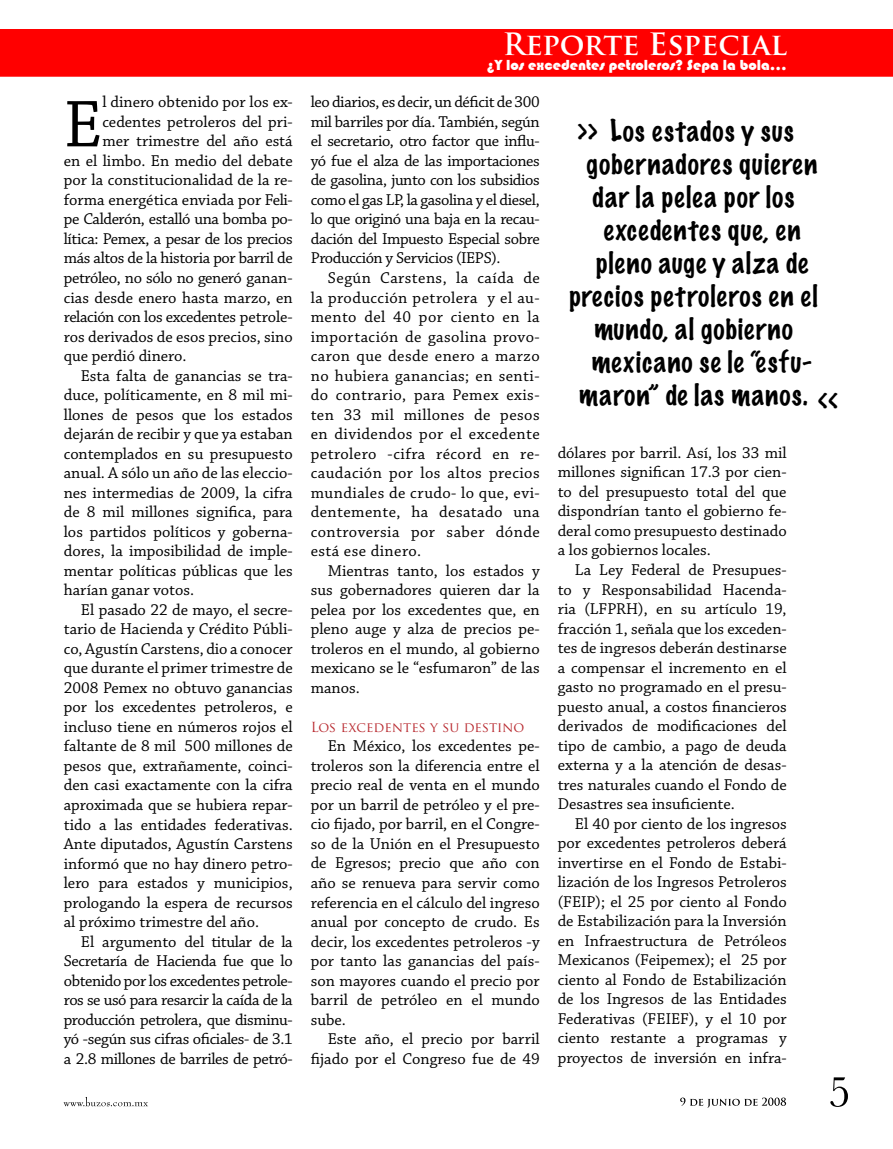
<style>
.page{position:relative;width:893px;height:1149px;background:#fff}
.page>*{position:absolute;margin:0;border:0;box-sizing:border-box;transform-origin:0 0}
.t1{font:69.6px "Chaparral Pro";color:#000}
.t2{font:700 30px "Trajan Pro";color:#fff}
.t3{font:100 27px "Marker Felt";letter-spacing:.04em;color:#000}
.t4{font:16.5px/19.5px "Chaparral Pro";color:#000;text-align:justify}
.t5{font:16.5px "Chaparral Pro";letter-spacing:-.025em;color:#000}
.t6{font:15px "Bauhaus 93";color:#fff}
.t7{font:13.5px "Trajan Pro";color:#b8292f}
</style>
<div class="page">
<div style="left:0;top:29px;width:893px;height:48px;background:#f00"></div>
<svg style="left:830px;top:1077px;width:18px;height:29px"></svg>
<svg style="left:680px;top:1097px;width:106px;height:10px"></svg>
<svg style="left:63px;top:1097px;width:85px;height:9px"></svg>
<h1 class="t1" style="left:64px;top:86px;width:40px">E</h1>
<p class="t4" style="left:102px;top:93px;width:192px">l dinero obtenido por los ex-</p>
<p class="t4" style="left:102px;top:112px;width:192px">cedentes petroleros del pri-</p>
<p class="t4" style="left:102px;top:132px;width:192px">mer trimestre del año está</p>
<p class="t4" style="left:64px;top:151px;width:230px">en el limbo. En medio del debate</p>
<p class="t4" style="left:64px;top:171px;width:230px">por la constitucionalidad de la re-</p>
<p class="t4" style="left:64px;top:190px;width:230px">forma energética enviada por Feli-</p>
<p class="t5" style="left:64px;top:210px;width:230px">pe Calderón, estalló una bomba po-</p>
<p class="t5" style="left:64px;top:229px;width:230px">lítica: Pemex, a pesar de los precios</p>
<p class="t5" style="left:64px;top:249px;width:230px">más altos de la historia por barril de</p>
<p class="t5" style="left:64px;top:268px;width:230px">petróleo, no sólo no generó ganan-</p>
<p class="t4" style="left:64px;top:288px;width:230px">cias desde enero hasta marzo, en</p>
<p class="t5" style="left:64px;top:307px;width:230px">relación con los excedentes petrole-</p>
<p class="t4" style="left:64px;top:327px;width:230px">ros derivados de esos precios, sino</p>
<p class="t4" style="left:64px;top:346px;width:124px">que perdió dinero.</p>
<p class="t4" style="left:81px;top:366px;width:213px">Esta falta de ganancias se tra-</p>
<p class="t4" style="left:64px;top:385px;width:230px">duce, políticamente, en 8 mil mi-</p>
<p class="t4" style="left:64px;top:405px;width:230px">llones de pesos que los estados</p>
<p class="t4" style="left:64px;top:424px;width:230px">dejarán de recibir y que ya estaban</p>
<p class="t4" style="left:64px;top:444px;width:230px">contemplados en su presupuesto</p>
<p class="t4" style="left:64px;top:463px;width:230px">anual. A sólo un año de las eleccio-</p>
<p class="t4" style="left:64px;top:483px;width:230px">nes intermedias de 2009, la cifra</p>
<p class="t4" style="left:64px;top:502px;width:230px">de 8 mil millones significa, para</p>
<p class="t4" style="left:64px;top:522px;width:230px">los partidos políticos y goberna-</p>
<p class="t4" style="left:64px;top:541px;width:230px">dores, la imposibilidad de imple-</p>
<p class="t4" style="left:64px;top:561px;width:230px">mentar políticas públicas que les</p>
<p class="t4" style="left:64px;top:580px;width:132px">harían ganar votos.</p>
<p class="t4" style="left:81px;top:600px;width:213px">El pasado 22 de mayo, el secre-</p>
<p class="t4" style="left:64px;top:619px;width:230px">tario de Hacienda y Crédito Públi-</p>
<p class="t4" style="left:64px;top:639px;width:230px">co, Agustín Carstens, dio a conocer</p>
<p class="t4" style="left:64px;top:658px;width:230px">que durante el primer trimestre de</p>
<p class="t4" style="left:64px;top:678px;width:230px">2008 Pemex no obtuvo ganancias</p>
<p class="t4" style="left:64px;top:698px;width:230px">por los excedentes petroleros, e</p>
<p class="t4" style="left:64px;top:717px;width:230px">incluso tiene en números rojos el</p>
<p class="t4" style="left:64px;top:737px;width:230px">faltante de 8 mil 500 millones de</p>
<p class="t4" style="left:64px;top:756px;width:230px">pesos que, extrañamente, coinci-</p>
<p class="t4" style="left:64px;top:776px;width:230px">den casi exactamente con la cifra</p>
<p class="t4" style="left:64px;top:795px;width:230px">aproximada que se hubiera repar-</p>
<p class="t4" style="left:64px;top:815px;width:230px">tido a las entidades federativas.</p>
<p class="t4" style="left:64px;top:834px;width:230px">Ante diputados, Agustín Carstens</p>
<p class="t4" style="left:64px;top:854px;width:230px">informó que no hay dinero petro-</p>
<p class="t4" style="left:64px;top:873px;width:230px">lero para estados y municipios,</p>
<p class="t4" style="left:64px;top:893px;width:230px">prologando la espera de recursos</p>
<p class="t4" style="left:64px;top:912px;width:197px">al próximo trimestre del año.</p>
<p class="t4" style="left:81px;top:932px;width:213px">El argumento del titular de la</p>
<p class="t5" style="left:64px;top:951px;width:230px">Secretaría de Hacienda fue que lo</p>
<p class="t5" style="left:64px;top:971px;width:230px">obtenido por los excedentes petrole-</p>
<p class="t5" style="left:64px;top:990px;width:230px">ros se usó para resarcir la caída de la</p>
<p class="t5" style="left:64px;top:1010px;width:230px">producción petrolera, que disminu-</p>
<p class="t5" style="left:64px;top:1029px;width:230px">yó -según sus cifras oficiales- de 3.1</p>
<p class="t5" style="left:64px;top:1049px;width:230px">a 2.8 millones de barriles de petró-</p>
<h2 class="t2" style="left:503px;top:25px;width:286px">Reporte Especial</h2>
<p class="t6" style="left:487px;top:57px;width:302px">¿Y los excedentes petroleros? Sepa la bola...</p>
<p class="t4" style="left:311px;top:93px;width:230px">leo diarios, es decir, un déficit de 300 mil barriles por día. También, según el secretario, otro factor que influ&shy;yó fue el alza de las importaciones de gasolina, junto con los subsidios como el gas LP, la gasolina y el diesel, lo que originó una baja en la recau&shy;dación del Impuesto Especial sobre Producción y Servicios (IEPS).</p>
<p class="t4" style="left:311px;top:268px;width:230px;text-indent:17px">Según Carstens, la caída de la producción petrolera y el au&shy;mento del 40 por ciento en la importación de gasolina provo&shy;caron que desde enero a marzo no hubiera ganancias; en senti&shy;do contrario, para Pemex exis&shy;ten 33 mil millones de pesos en dividendos por el excedente petrolero -cifra récord en re&shy;caudación por los altos precios mundiales de crudo- lo que, evi&shy;dentemente, ha desatado una controversia por saber dónde está ese dinero.</p>
<p class="t4" style="left:311px;top:561px;width:230px;text-indent:17px">Mientras tanto, los estados y sus gobernadores quieren dar la pelea por los excedentes que, en pleno auge y alza de precios pe&shy;troleros en el mundo, al gobierno mexicano se le “esfumaron” de las manos.</p>
<p class="t7" style="left:311px;top:718px;width:215px">Los excedentes y su destino</p>
<p class="t4" style="left:311px;top:736px;width:230px;text-indent:17px">En México, los excedentes pe&shy;troleros son la diferencia entre el precio real de venta en el mundo por un barril de petróleo y el pre&shy;cio fijado, por barril, en el Congre&shy;so de la Unión en el Presupuesto de Egresos; precio que año con año se renueva para servir como referencia en el cálculo del ingreso anual por concepto de crudo. Es decir, los excedentes petroleros -y por tanto las ganancias del país&shy;son mayores cuando el precio por barril de petróleo en el mundo sube.</p>
<p class="t4" style="left:311px;top:1029px;width:230px;text-align:right">Este año, el precio por barril fijado por el Congreso fue de 49</p>
<h3 class="t3" style="left:610px;top:111px;width:185px">Los estados y sus</h3>
<h3 class="t3" style="left:587px;top:144px;width:232px">gobernadores quieren</h3>
<h3 class="t3" style="left:592px;top:177px;width:204px">dar la pelea por los</h3>
<h3 class="t3" style="left:603px;top:210px;width:199px">excedentes que, en</h3>
<h3 class="t3" style="left:596px;top:243px;width:213px">pleno auge y alza de</h3>
<h3 class="t3" style="left:569px;top:276px;width:250px">precios petroleros en el</h3>
<h3 class="t3" style="left:594px;top:309px;width:200px">mundo, al gobierno</h3>
<h3 class="t3" style="left:592px;top:342px;width:222px">mexicano se le “esfu-</h3>
<h3 class="t3" style="left:579px;top:375px;width:261px">maron” de las manos. &lt;&lt;</h3>
<p class="t4" style="left:558px;top:443px;width:230px">dólares por barril. Así, los 33 mil millones significan 17.3 por cien&shy;to del presupuesto total del que dispondrían tanto el gobierno fe&shy;deral como presupuesto destinado a los gobiernos locales.</p>
<p class="t4" style="left:558px;top:560px;width:230px;text-indent:17px">La Ley Federal de Presupues&shy;to y Responsabilidad Hacenda&shy;ria (LFPRH), en su artículo 19, fracción 1, señala que los exceden&shy;tes de ingresos deberán destinarse a compensar el incremento en el gasto no programado en el presu&shy;puesto anual, a costos financieros derivados de modificaciones del tipo de cambio, a pago de deuda externa y a la atención de desas&shy;tres naturales cuando el Fondo de Desastres sea insuficiente.</p>
<p class="t4" style="left:558px;top:814px;width:230px;text-indent:17px">El 40 por ciento de los ingresos por excedentes petroleros deberá invertirse en el Fondo de Estabi&shy;lización de los Ingresos Petroleros (FEIP); el 25 por ciento al Fondo de Estabilización para la Inversión en Infraestructura de Petróleos Mexicanos (Feipemex); el 25 por ciento al Fondo de Estabilización de los Ingresos de las Entidades Federativas (FEIEF), y el 10 por ciento restante a programas y proyectos de inversión en infra-</p>
</div>
